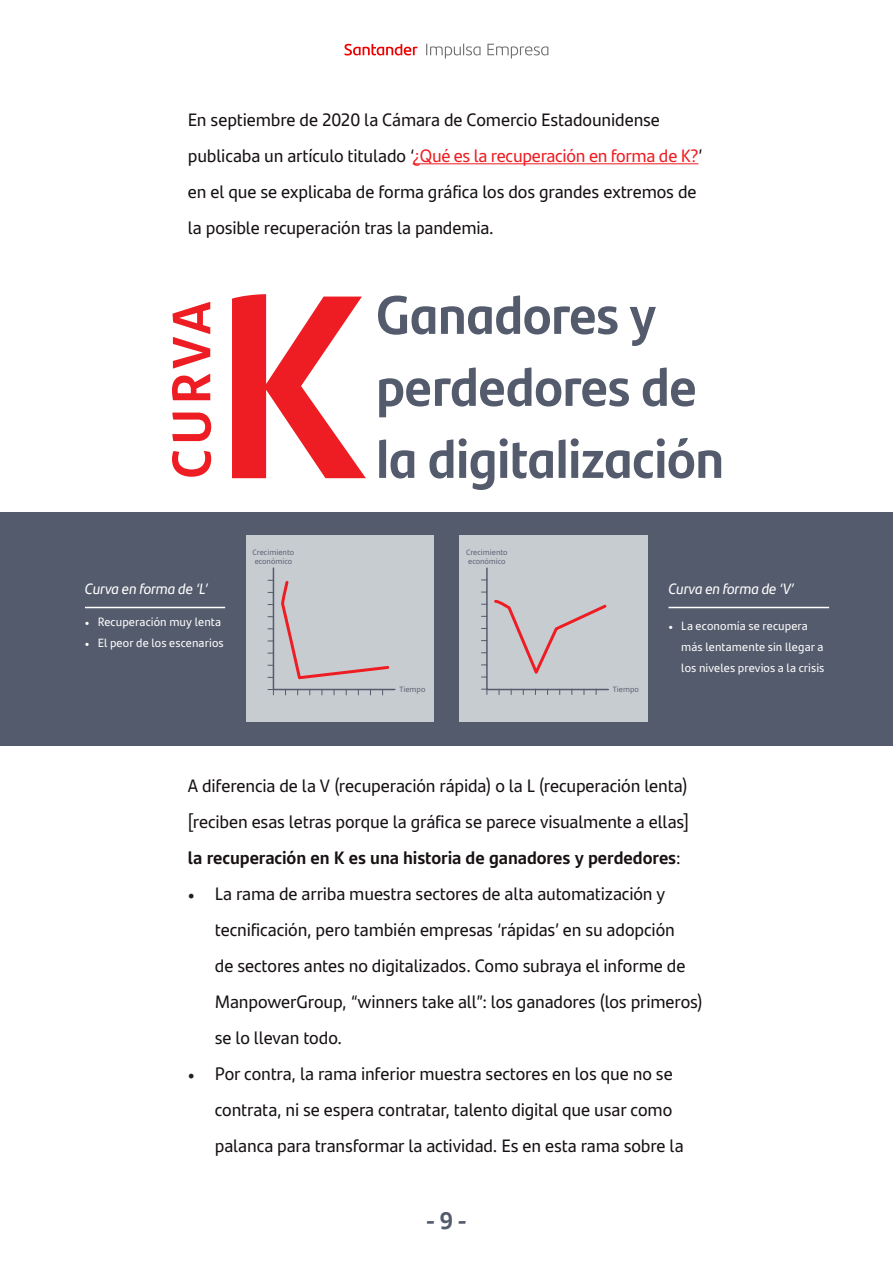
<style>
.page{position:relative;width:893px;height:1263px;background:#fff}
.page>*{position:absolute;margin:0;border:0;box-sizing:border-box;transform-origin:0 0}
.t1{font:700 262.5px "Santander Headline";color:#ee1d23}
.t2{font:700 54px/72px "Santander Headline";color:#545b6c}
.t3{font:700 54px "Santander Headline";letter-spacing:.095em;color:#ee1d23}
.t4{font:700 24px "Santander Headline";color:#545b6c}
.t5{font:18px/36px "Santander Text";letter-spacing:-.01em;color:#171112}
.t6{font:italic 15px "Santander Headline";color:#fff}
.t7{font:12px/21px "Santander Text";letter-spacing:.01em;color:#fff}
.t8{font:7.5px/9px "Santander Micro Text";color:#545b6c}
.s1{color:#ee1d23}
.s2{font-family:"Minion Pro"}
.s3{font-weight:700}
.s4{font-family:"Minion Pro";color:#231f20}
</style>
<div class="page">
<svg style="left:344px;top:44px;width:73px;height:12px"></svg>
<svg style="left:426px;top:44px;width:55px;height:14px"></svg>
<svg style="left:487px;top:44px;width:61px;height:14px"></svg>
<div style="left:0;top:512px;width:893px;height:234px;background:#545b6c"></div>
<hr style="left:413px;top:163px;width:285px;height:1px;background:#ee1d23">
<div style="left:246px;top:536px;width:187px;height:186px;background:#c7ccd1"></div>
<div style="left:459px;top:536px;width:188px;height:186px;background:#c7ccd1"></div>
<svg style="left:268px;top:567px;width:128px;height:128px"></svg>
<svg style="left:481px;top:567px;width:128px;height:127px"></svg>
<hr style="left:85px;top:607px;width:140px;height:1px;background:#fff">
<hr style="left:668px;top:607px;width:161px;height:1px;background:#fff">
<p class="t5" style="left:188px;top:101px;width:516px">En septiembre de 2020 la Cámara de Comercio Estadounidense publicaba un artículo titulado ‘<span class="s1">¿Qué es la recuperación en forma de K?</span>’ en el que se explicaba de forma gráfica los dos grandes extremos de la posible recuperación tras la pandemia.</p>
<p class="t3" style="left:149px;top:478px;width:178px;rotate:-90deg">CURVA</p>
<p class="t1" style="left:213px;top:180px;width:152px">K</p>
<p class="t2" style="left:376px;top:276px;width:322px">Ganadores y perdedores de</p>
<p class="t2" style="left:376px;top:420px;width:349px">la digitalización</p>
<p class="t6" style="left:85px;top:577px;width:124px">Curva en forma de ‘L’</p>
<p class="t7" style="left:85px;top:610px;width:138px"><span class="s2">•</span> Recuperación muy lenta</p>
<p class="t7" style="left:85px;top:631px;width:140px"><span class="s2">•</span> El peor de los escenarios</p>
<p class="t8" style="left:253px;top:548px;width:43px">Crecimiento económico</p>
<p class="t8" style="left:466px;top:548px;width:43px">Crecimiento económico</p>
<p class="t8" style="left:399px;top:685px;width:27px">Tiempo</p>
<p class="t8" style="left:613px;top:685px;width:27px">Tiempo</p>
<p class="t6" style="left:668px;top:577px;width:127px">Curva en forma de ‘V’</p>
<p class="t7" style="left:681px;top:615px;width:145px;text-indent:-13px"><span class="s2">•</span> La economía se recupera más lentamente sin llegar a los niveles previos a la crisis</p>
<p class="t5" style="left:188px;top:767px;width:503px;text-align:justify">A diferencia de la V (recuperación rápida) o la L (recuperación lenta) [reciben esas letras porque la gráfica se parece visualmente a ellas] <span class="s3">la recuperación en K es una historia de ganadores y perdedores</span>:</p>
<p class="t5" style="left:215px;top:875px;width:490px;text-indent:-27px"><span class="s4">•</span> La rama de arriba muestra sectores de alta automatización y tecnificación, pero también empresas ‘rápidas’ en su adopción<br>de sectores antes no digitalizados. Como subraya el informe de ManpowerGroup, “winners take all”: los ganadores (los primeros) se lo llevan todo.</p>
<p class="t5" style="left:215px;top:1055px;width:470px;text-indent:-27px"><span class="s4">•</span> Por contra, la rama inferior muestra sectores en los que no se contrata, ni se espera contratar, talento digital que usar como palanca para transformar la actividad. Es en esta rama sobre la</p>
<h3 class="t4" style="left:426px;top:1202px;width:42px">- 9 -</h3>
</div>
